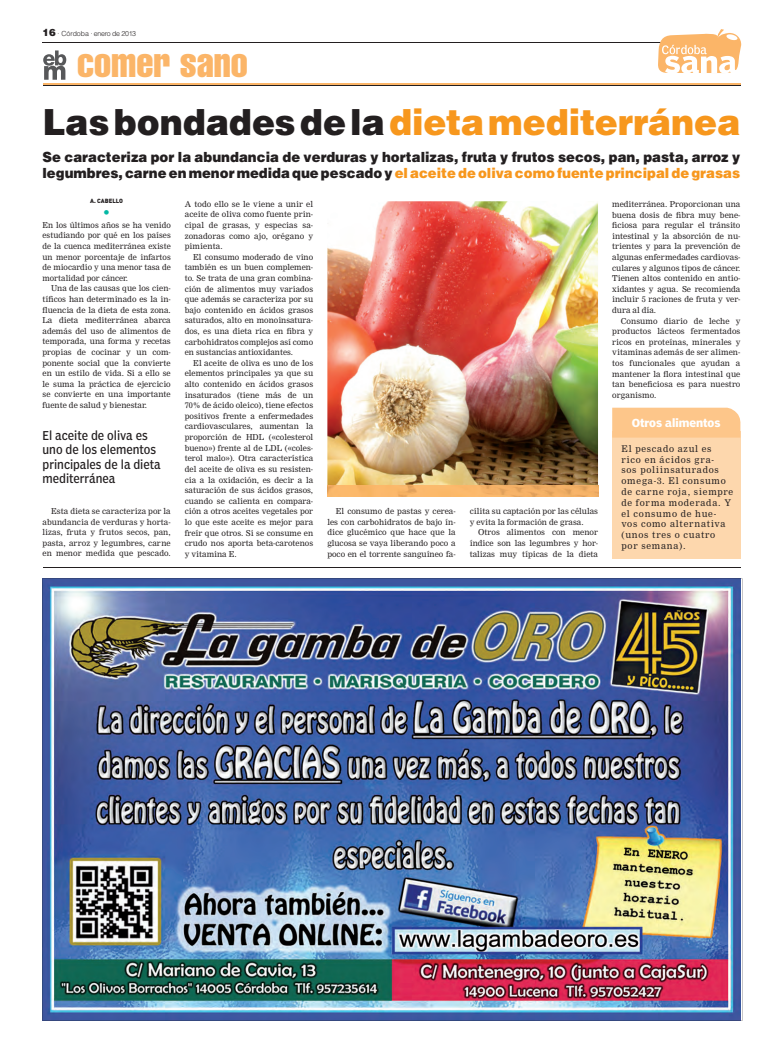
<style>
.page{position:relative;width:783px;height:1049px;background:#fff}
.page>*{position:absolute;margin:0;border:0;box-sizing:border-box;transform-origin:0 0}
.t1{font:extra-condensed 40px "Helvetica";color:#fbb568}
.t2{font:900 36px "Helvetica";color:#f7971d;scale:.96 1}
.t3{font:900 14px/16px "Helvetica";color:#231f20;scale:.95 1}
.t4{font:14px "DIN";color:#03b8a4}
.t5{font:condensed 12px/14.4px "Poynter Agate One";color:#231f20;scale:.95 1}
.t6{font:700 11px "Poynter Agate One";color:#fff}
.t7{font:9px/10.8px "Nimrod";letter-spacing:.08em;color:#231f20}
.t8{font:8px/10.6px "Nimrod";color:#231f20;text-align:justify}
.t9{font:300 7px "Helvetica";letter-spacing:-.025em;color:#231f20}
.t10{font:900 6px "DIN";color:#231f20}
.s1{font-weight:900;font-size:10px}
.s2{color:#231f20}
.s3{color:#f7971d}
</style>
<div class="page">
<hr style="left:42px;top:42px;width:635px;height:1px;background:#231f20">
<svg style="left:658px;top:29px;width:83px;height:44px"></svg>
<hr style="left:43px;top:568px;width:697px;height:1px;background:#231f20">
<img style="left:327px;top:201px;width:271px;height:284px">
<svg style="left:327px;top:496px;width:271px;height:1px"></svg>
<img style="left:327px;top:485px;width:271px;height:11px">
<div style="left:612px;top:431px;width:128px;height:128px;background:#fdd7ad"></div>
<svg style="left:612px;top:407px;width:128px;height:31px"></svg>
<svg style="left:43px;top:50px;width:23px;height:30px"></svg>
<hr style="left:43px;top:83px;width:697px;height:2px;background:#fbb568">
<hr style="left:43px;top:85px;width:697px;height:1px;background:#231f20">
<img style="left:43px;top:578px;width:699px;height:442px">
<p class="t9" style="left:42px;top:31px;width:95px"><span class="s1">16</span> · Córdoba · enero de 2013</p>
<h1 class="t1" style="left:77px;top:48px;width:172px">comer sano</h1>
<h2 class="t2" style="left:43px;top:109px;width:728px"><span class="s2">Las bondades de la</span> dieta mediterránea</h2>
<h3 class="t3" style="left:43px;top:151px;width:735px">Se caracteriza por la abundancia de verduras y hortalizas, fruta y frutos secos, pan, pasta, arroz y legumbres, carne en menor medida que pescado y <span class="s3">el aceite de oliva como fuente principal de grasas</span></h3>
<p class="t8" style="left:185px;top:199px;width:130px">A todo ello se le viene a unir el aceite de oliva como fuente prin&shy;cipal de grasas, y especias sa&shy;zonadoras como ajo, orégano y pimienta.</p>
<p class="t8" style="left:185px;top:252px;width:130px;text-indent:9px">El consumo moderado de vino también es un buen complemen&shy;to. Se trata de una gran combina&shy;ción de alimentos muy variados que además se caracteriza por su bajo contenido en ácidos grasos saturados, alto en monoinsatura&shy;dos, es una dieta rica en fibra y carbohidratos complejos así como en sustancias antioxidantes.</p>
<p class="t8" style="left:185px;top:358px;width:130px;text-indent:9px">El aceite de oliva es uno de los elementos principales ya que su alto contenido en ácidos grasos insaturados (tiene más de un 70% de ácido oleico), tiene efectos positivos frente a enfermedades cardiovasculares, aumentan la proporción de HDL («colesterol bueno») frente al de LDL («coles&shy;terol malo»). Otra característica del aceite de oliva es su resisten&shy;cia a la oxidación, es decir a la saturación de sus ácidos grasos, cuando se calienta en compara&shy;ción a otros aceites vegetales por lo que este aceite es mejor para freír que otros. Si se consume en crudo nos aporta beta-carotenos y vitamina E.</p>
<p class="t10" style="left:90px;top:198px;width:34px">A. CABELLO</p>
<h3 class="t4" style="left:103px;top:207px;width:9px">•</h3>
<p class="t8" style="left:43px;top:220px;width:130px">En los últimos años se ha venido estudiando por qué en los países de la cuenca mediterránea existe un menor porcentaje de infartos de miocardio y una menor tasa de mortalidad por cáncer.</p>
<p class="t8" style="left:43px;top:284px;width:130px;text-indent:9px">Una de las causas que los cien&shy;tíficos han determinado es la in&shy;fluencia de la dieta de esta zona.<br>La dieta mediterránea abarca además del uso de alimentos de temporada, una forma y recetas propias de cocinar y un com&shy;ponente social que la convierte en un estilo de vida. Si a ello se le suma la práctica de ejercicio se convierte en una importante fuente de salud y bienestar.</p>
<p class="t8" style="left:612px;top:199px;width:130px">mediterránea. Proporcionan una buena dosis de fibra muy bene&shy;ficiosa para regular el tránsito intestinal y la absorción de nu&shy;trientes y para la prevención de algunas enfermedades cardiovas&shy;culares y algunos tipos de cáncer.<br>Tienen altos contenido en antio&shy;xidantes y agua. Se recomienda incluir 5 raciones de fruta y ver&shy;dura al día.</p>
<p class="t8" style="left:612px;top:316px;width:130px;text-indent:9px">Consumo diario de leche y productos lácteos fermentados ricos en proteínas, minerales y vitaminas además de ser alimen&shy;tos funcionales que ayudan a mantener la flora intestinal que tan beneficiosa es para nuestro organismo.</p>
<h3 class="t6" style="left:631px;top:418px;width:90px">Otros alimentos</h3>
<p class="t7" style="left:621px;top:444px;width:113px">El pescado azul es rico en ácidos gra-<br>sos poliinsaturados omega-3. El consumo de carne roja, siempre de forma moderada. Y el consumo de hue&shy;vos como alternativa (unos tres o cuatro por semana).</p>
<h3 class="t5" style="left:43px;top:429px;width:126px">El aceite de oliva es uno de los elementos principales de la dieta mediterránea</h3>
<p class="t8" style="left:43px;top:506px;width:130px;text-indent:9px">Esta dieta se caracteriza por la abundancia de verduras y horta&shy;lizas, fruta y frutos secos, pan, pasta, arroz y legumbres, carne en menor medida que pescado.</p>
<p class="t8" style="left:469px;top:507px;width:130px">cilita su captación por las células y evita la formación de grasa.</p>
<p class="t8" style="left:469px;top:528px;width:130px;text-indent:9px">Otros alimentos con menor índice son las legumbres y hor&shy;talizas muy típicas de la dieta</p>
<p class="t8" style="left:327px;top:507px;width:130px;text-indent:9px">El consumo de pastas y cerea&shy;les con carbohidratos de bajo ín&shy;dice glucémico que hace que la glucosa se vaya liberando poco a poco en el torrente sanguíneo fa-</p>
</div>
